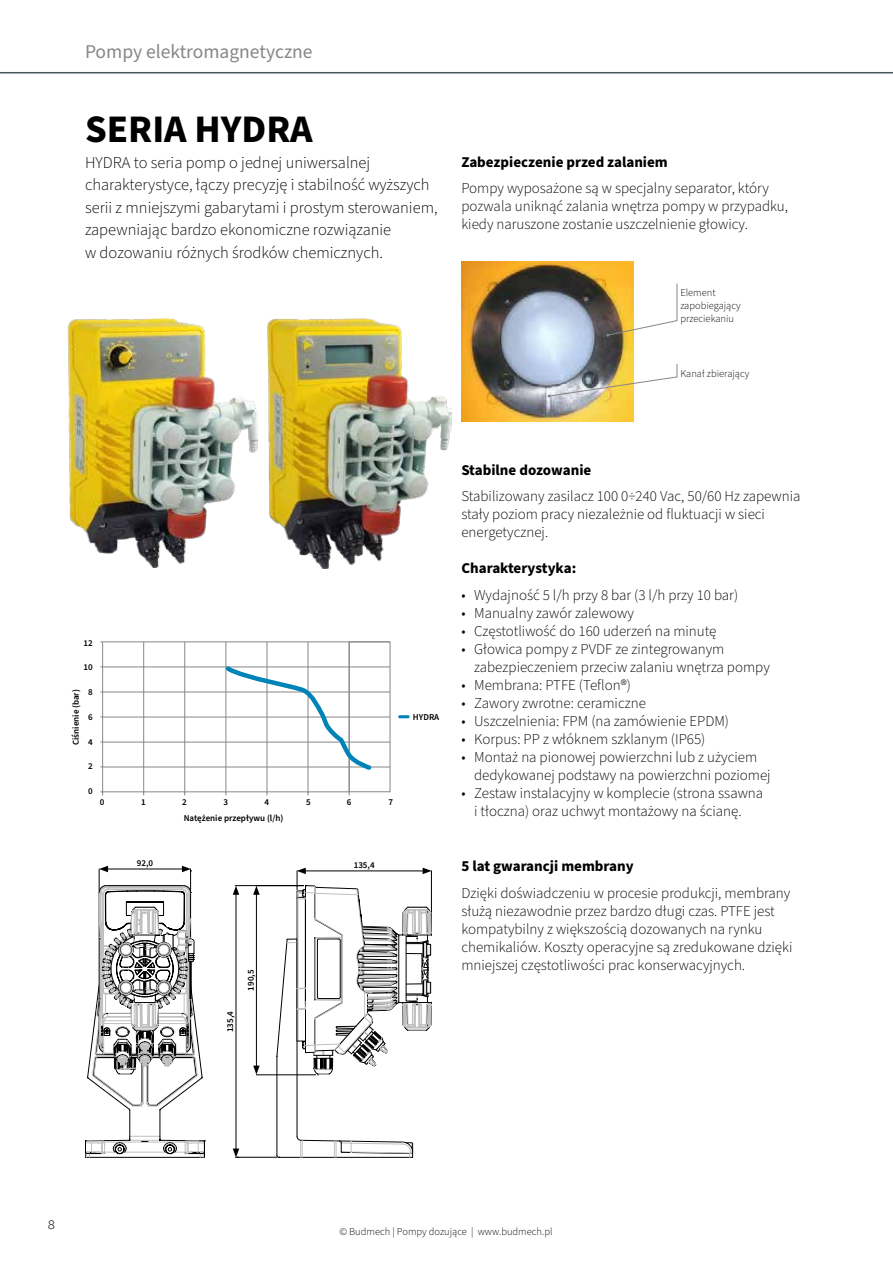
<style>
.page{position:relative;width:893px;height:1263px;background:#fff}
.page>*{position:absolute;margin:0;border:0;box-sizing:border-box;transform-origin:0 0}
.t1{font:700 39px "Source Sans Pro";color:#000}
.t2{font:19.5px "Source Sans Pro";color:#878787}
.t3{font:300 16.5px/22.5px "Source Sans Pro";color:#000}
.t4{font:300 15px/18px "Source Sans Pro";color:#000}
.t5{font:700 15px "Source Sans Pro";color:#000}
.t6{font:300 10.5px/12.6px "Source Sans Pro";color:#000}
.t7{font:600 9px "Source Sans Pro";color:#000}
</style>
<div class="page">
<hr style="left:103px;top:767px;width:287px;height:1px;background:#878787">
<hr style="left:103px;top:742px;width:287px;height:1px;background:#878787">
<hr style="left:103px;top:717px;width:287px;height:1px;background:#878787">
<hr style="left:103px;top:692px;width:287px;height:1px;background:#878787">
<hr style="left:103px;top:667px;width:287px;height:1px;background:#878787">
<hr style="left:103px;top:641px;width:287px;height:1px;background:#878787">
<hr style="left:143px;top:642px;width:1px;height:150px;background:#878787">
<hr style="left:184px;top:642px;width:1px;height:150px;background:#878787">
<hr style="left:226px;top:642px;width:1px;height:150px;background:#878787">
<hr style="left:267px;top:642px;width:1px;height:150px;background:#878787">
<hr style="left:308px;top:642px;width:1px;height:150px;background:#878787">
<hr style="left:102px;top:642px;width:1px;height:150px;background:#878787">
<hr style="left:103px;top:791px;width:246px;height:1px;background:#878787">
<div style="left:349px;top:641px;width:41px;height:151px;border:1px solid #878787"></div>
<img style="left:461px;top:262px;width:172px;height:159px">
<svg style="left:606px;top:283px;width:72px;height:54px"></svg>
<img style="left:548px;top:363px;width:130px;height:35px">
<img style="left:67px;top:318px;width:191px;height:250px">
<img style="left:268px;top:318px;width:183px;height:251px">
<svg style="left:400px;top:715px;width:8px;height:3px"></svg>
<svg style="left:222px;top:662px;width:153px;height:112px"></svg>
<svg style="left:85px;top:866px;width:347px;height:292px"></svg>
<hr style="left:0;top:72px;width:893px;height:1px;background:#49535a">
<h2 class="t2" style="left:85px;top:39px;width:229px">Pompy elektromagnetyczne</h2>
<h1 class="t1" style="left:85px;top:103px;width:229px">SERIA HYDRA</h1>
<p class="t3" style="left:85px;top:152px;width:354px">HYDRA to seria pomp o jednej uniwersalnej charakterystyce, łączy precyzję i stabilność wyższych serii z mniejszymi gabarytami i prostym sterowaniem, zapewniając bardzo ekonomiczne rozwiązanie<br>w dozowaniu różnych środków chemicznych.</p>
<p class="t5" style="left:461px;top:152px;width:208px">Zabezpieczenie przed zalaniem</p>
<p class="t4" style="left:461px;top:180px;width:328px">Pompy wyposażone są w specjalny separator, który pozwala uniknąć zalania wnętrza pompy w przypadku, kiedy naruszone zostanie uszczelnienie głowicy.</p>
<p class="t6" style="left:680px;top:287px;width:62px">Element zapobiegający przeciekaniu</p>
<p class="t6" style="left:680px;top:367px;width:70px">Kanał zbierający</p>
<p class="t7" style="left:84px;top:637px;width:11px">12</p>
<p class="t7" style="left:84px;top:661px;width:11px">10</p>
<p class="t7" style="left:88px;top:686px;width:6px">8</p>
<p class="t7" style="left:88px;top:711px;width:6px">6</p>
<p class="t7" style="left:88px;top:736px;width:6px">4</p>
<p class="t7" style="left:88px;top:760px;width:6px">2</p>
<p class="t7" style="left:88px;top:785px;width:6px">0</p>
<p class="t7" style="left:70px;top:745px;width:58px;rotate:-90deg">Ciśnienie (bar)</p>
<p class="t7" style="left:100px;top:796px;width:6px">0</p>
<p class="t7" style="left:141px;top:796px;width:6px">1</p>
<p class="t7" style="left:182px;top:796px;width:6px">2</p>
<p class="t7" style="left:224px;top:796px;width:6px">3</p>
<p class="t7" style="left:265px;top:796px;width:6px">4</p>
<p class="t7" style="left:184px;top:812px;width:101px">Natężenie przepływu (l/h)</p>
<p class="t7" style="left:306px;top:796px;width:6px">5</p>
<p class="t7" style="left:347px;top:796px;width:6px">6</p>
<p class="t7" style="left:388px;top:796px;width:6px">7</p>
<p class="t7" style="left:137px;top:857px;width:18px">92,0</p>
<p class="t7" style="left:354px;top:859px;width:23px">135,4</p>
<p class="t7" style="left:413px;top:711px;width:28px">HYDRA</p>
<p class="t7" style="left:224px;top:1032px;width:23px;rotate:-90deg">135,4</p>
<p class="t7" style="left:245px;top:991px;width:23px;rotate:-90deg">190,5</p>
<p class="t5" style="left:461px;top:459px;width:131px">Stabilne dozowanie</p>
<p class="t4" style="left:461px;top:488px;width:341px">Stabilizowany zasilacz 100 0÷240 Vac, 50/60 Hz zapewnia stały poziom pracy niezależnie od fluktuacji w sieci energetycznej.</p>
<p class="t5" style="left:461px;top:558px;width:116px">Charakterystyka:</p>
<p class="t4" style="left:461px;top:586px;width:278px">• Wydajność 5 l/h przy 8 bar (3 l/h przy 10 bar)</p>
<p class="t4" style="left:461px;top:604px;width:174px">• Manualny zawór zalewowy</p>
<p class="t4" style="left:461px;top:622px;width:257px">• Częstotliwość do 160 uderzeń na minutę</p>
<p class="t4" style="left:474px;top:640px;width:297px;text-indent:-13px">• Głowica pompy z PVDF ze zintegrowanym zabezpieczeniem przeciw zalaniu wnętrza pompy</p>
<p class="t4" style="left:461px;top:676px;width:171px">• Membrana: PTFE (Teflon®)</p>
<p class="t4" style="left:461px;top:694px;width:186px">• Zawory zwrotne: ceramiczne</p>
<p class="t4" style="left:461px;top:712px;width:269px">• Uszczelnienia: FPM (na zamówienie EPDM)</p>
<p class="t4" style="left:461px;top:730px;width:245px">• Korpus: PP z włóknem szklanym (IP65)</p>
<p class="t4" style="left:474px;top:748px;width:298px;text-indent:-13px">• Montaż na pionowej powierzchni lub z użyciem dedykowanej podstawy na powierzchni poziomej</p>
<p class="t4" style="left:461px;top:784px;width:303px;text-align:center">• Zestaw instalacyjny w komplecie (strona ssawna i tłoczna) oraz uchwyt montażowy na ścianę.</p>
<p class="t5" style="left:461px;top:856px;width:174px">5 lat gwarancji membrany</p>
<p class="t4" style="left:461px;top:884px;width:333px">Dzięki doświadczeniu w procesie produkcji, membrany służą niezawodnie przez bardzo długi czas. PTFE jest kompatybilny z większością dozowanych na rynku chemikaliów. Koszty operacyjne są zredukowane dzięki mniejszej częstotliwości prac konserwacyjnych.</p>
<p class="t3" style="left:47px;top:1213px;width:9px">8</p>
<p class="t6" style="left:339px;top:1225px;width:215px">© Budmech | Pompy dozujące | www.budmech.pl</p>
</div>
